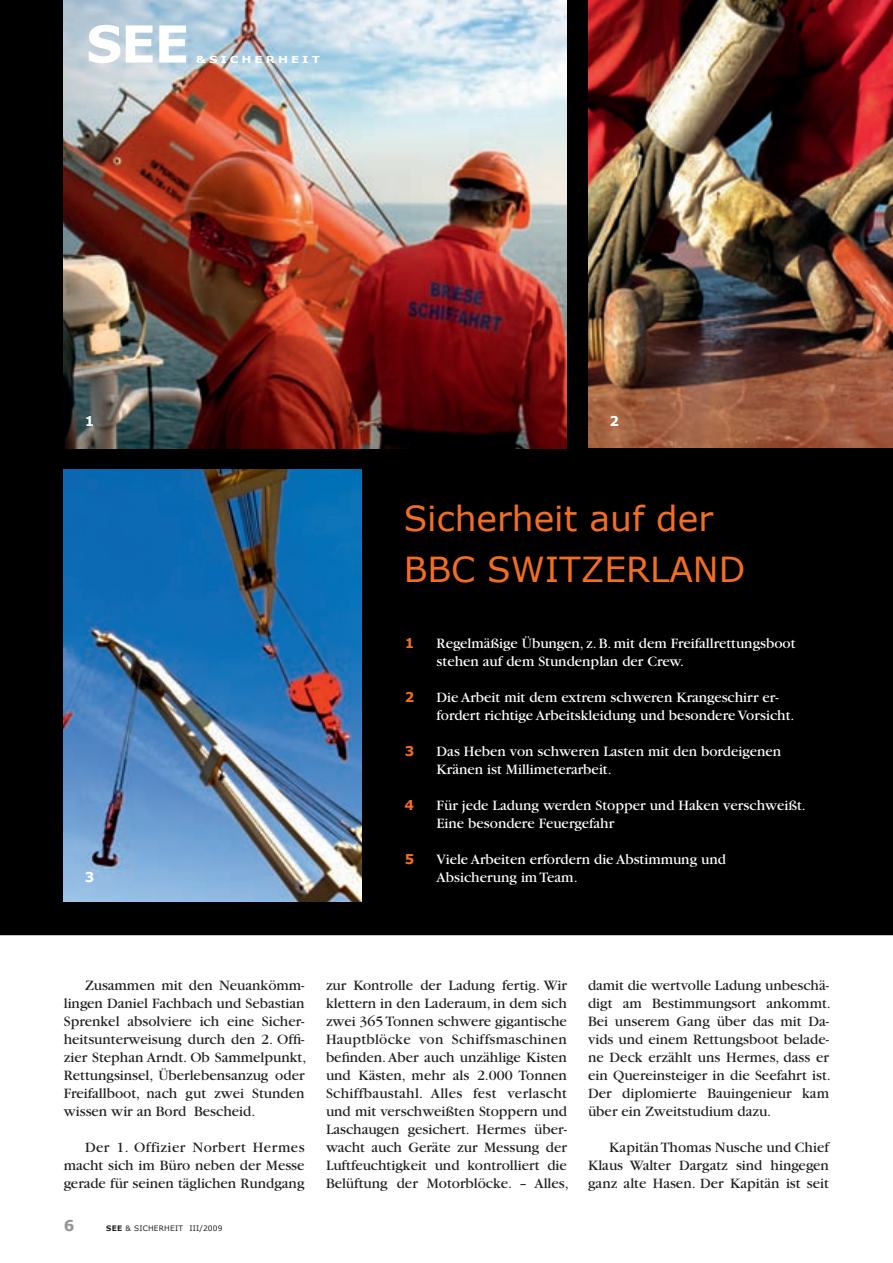
<style>
.page{position:relative;width:893px;height:1263px;background:#fff}
.page>*{position:absolute;margin:0;border:0;box-sizing:border-box;transform-origin:0 0}
.t1{font:700 51px "Verdana";color:#fff}
.t2{font:34.5px/51px "Verdana";color:#f36e21}
.t3{font:15px/18px "Garamond";color:#231f20;text-align:justify}
.t4{font:15px/18px "Garamond";color:#fff}
.t5{font:700 15px "Verdana";color:#939598}
.t6{font:700 13.5px "Verdana";color:#f36e21}
.t7{font:700 13.5px "Verdana";color:#fff}
.t8{font:700 9.6px "Verdana";color:#fff;scale:1.25 1}
.t9{font:7.5px "Verdana";letter-spacing:.025em;color:#231f20}
.t10{font:700 7.5px "Verdana";color:#231f20}
</style>
<div class="page">
<div style="left:0;top:0;width:893px;height:935px;background:#000001"></div>
<img style="left:64px;top:0;width:503px;height:448px">
<img style="left:64px;top:469px;width:298px;height:433px">
<img style="left:892px;top:469px;width:1px;height:432px">
<img style="left:588px;top:0;width:305px;height:448px">
<h1 class="t1" style="left:86px;top:11px;width:34px">SEE</h1>
<p class="t8" style="left:196px;top:53px;width:21px">&amp;SICHERHEIT</p>
<p class="t7" style="left:85px;top:413px;width:11px">1</p>
<p class="t7" style="left:609px;top:413px;width:11px">2</p>
<p class="t7" style="left:85px;top:868px;width:11px">3</p>
<h2 class="t2" style="left:404px;top:493px;width:343px">Sicherheit auf der<br>BBC SWITZERLAND</h2>
<p class="t6" style="left:405px;top:634px;width:11px">1</p>
<p class="t6" style="left:405px;top:688px;width:11px">2</p>
<p class="t6" style="left:405px;top:742px;width:11px">3</p>
<p class="t6" style="left:404px;top:796px;width:11px">4</p>
<p class="t6" style="left:405px;top:850px;width:11px">5</p>
<p class="t4" style="left:437px;top:634px;width:360px">Regelmäßige Übungen, z. B. mit dem Freifallrettungsboot stehen auf dem Stundenplan der Crew.</p>
<p class="t4" style="left:437px;top:688px;width:359px">Die Arbeit mit dem extrem schweren Krangeschirr er&shy;fordert richtige Arbeitskleidung und besondere Vorsicht.</p>
<p class="t4" style="left:437px;top:742px;width:346px">Das Heben von schweren Lasten mit den bordeigenen<br>Kränen ist Millimeterarbeit.</p>
<p class="t4" style="left:437px;top:796px;width:371px">Für jede Ladung werden Stopper und Haken verschweißt.<br>Eine besondere Feuergefahr!</p>
<p class="t4" style="left:437px;top:850px;width:291px">Viele Arbeiten erfordern die Abstimmung und<br>Absicherung im Team.</p>
<p class="t3" style="left:64px;top:976px;width:244px;text-indent:21px">Zusammen mit den Neuankömm&shy;lingen Daniel Fachbach und Sebastian Sprenkel absolviere ich eine Sicher&shy;heitsunterweisung durch den 2. Offi&shy;zier Stephan Arndt. Ob Sammelpunkt, Rettungsinsel, Überlebensanzug oder Freifallboot, nach gut zwei Stunden wissen wir an Bord Bescheid.</p>
<p class="t3" style="left:64px;top:1138px;width:242px;text-indent:21px">Der 1. Offizier Norbert Hermes macht sich im Büro neben der Messe gerade für seinen täglichen Rundgang</p>
<p class="t5" style="left:64px;top:1216px;width:12px">6</p>
<p class="t10" style="left:106px;top:1223px;width:7px">SEE</p>
<p class="t9" style="left:125px;top:1223px;width:99px">&amp; Sich erh eit III/2009</p>
<p class="t3" style="left:326px;top:976px;width:244px;text-align:left">zur Kontrolle der Ladung fertig. Wir klettern in den Laderaum, in dem sich zwei 365 Tonnen schwere gigantische Hauptblöcke von Schiffsmaschinen befinden. Aber auch unzählige Kisten und Kästen, mehr als 2.000 Tonnen Schiffbaustahl. Alles fest verlascht und mit verschweißten Stoppern und Laschaugen gesichert. Hermes über&shy;wacht auch Geräte zur Messung der Luftfeuchtigkeit und kontrolliert die Belüftung der Motorblöcke. – Alles,</p>
<p class="t3" style="left:588px;top:976px;width:244px;text-align:left">damit die wertvolle Ladung unbeschä&shy;digt am Bestimmungsort ankommt.<br>Bei unserem Gang über das mit Da&shy;vids und einem Rettungsboot belade&shy;ne Deck erzählt uns Hermes, dass er ein Quereinsteiger in die Seefahrt ist.<br>Der diplomierte Bauingenieur kam über ein Zweitstudium dazu.</p>
<p class="t3" style="left:588px;top:1138px;width:242px;text-indent:21px">Kapitän Thomas Nusche und Chief Klaus Walter Dargatz sind hingegen ganz alte Hasen. Der Kapitän ist seit</p>
</div>
